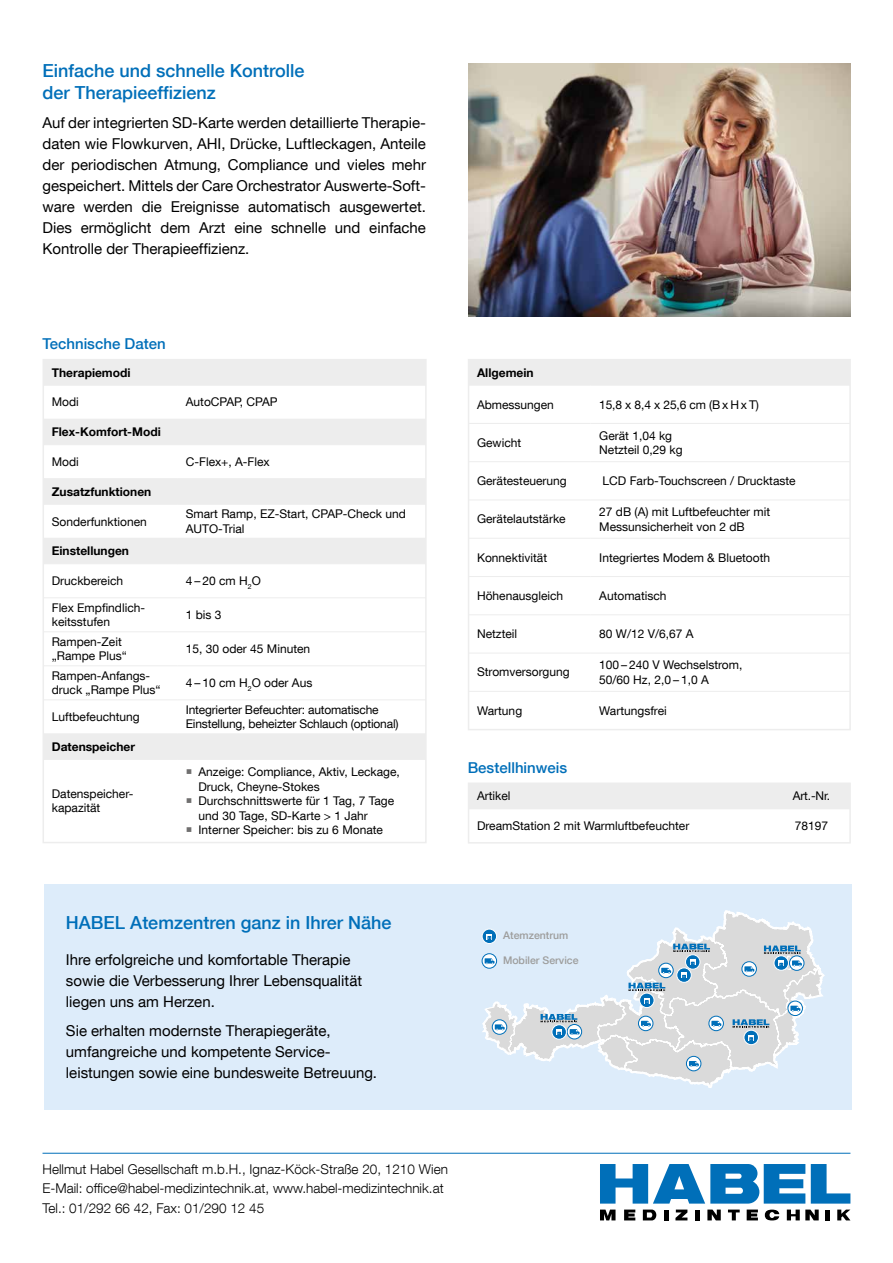
<style>
.page{position:relative;width:893px;height:1263px;background:#fff}
.page>*{position:absolute;margin:0;border:0;box-sizing:border-box;transform-origin:0 0}
.t1{font:500 18px/21.6px "Helvetica Neue LT Com";color:#006fb9}
.t2{font:15px/21px "Helvetica Neue LT Com";color:#000}
.t3{font:500 15px "Helvetica Neue LT Com";color:#006fb9}
.t4{font:300 13.5px/19.5px "Helvetica Neue LT Com";color:#000}
.t5{font:12px/14.4px "Helvetica Neue LT Com";color:#000}
.t6{font:700 12px "Helvetica Neue LT Com";color:#000}
.t7{font:500 10.5px "Helvetica Neue LT Com";color:#9d9d9c}
.s1{color:#706f6f}
</style>
<div class="page">
<hr style="left:43px;top:1153px;width:807px;height:1px;background:#006fb9">
<svg style="left:675px;top:1209px;width:12px;height:11px"></svg>
<svg style="left:747px;top:1209px;width:11px;height:11px"></svg>
<svg style="left:624px;top:1209px;width:11px;height:11px"></svg>
<hr style="left:664px;top:1209px;width:4px;height:11px;background:#000">
<hr style="left:695px;top:1209px;width:4px;height:11px;background:#000">
<div style="left:825px;top:1209px;width:5px;height:11px;background:#000"></div>
<svg style="left:837px;top:1209px;width:13px;height:11px"></svg>
<svg style="left:707px;top:1209px;width:14px;height:11px"></svg>
<svg style="left:728px;top:1209px;width:12px;height:11px"></svg>
<svg style="left:787px;top:1209px;width:32px;height:11px"></svg>
<svg style="left:765px;top:1209px;width:14px;height:11px"></svg>
<svg style="left:600px;top:1209px;width:15px;height:11px"></svg>
<svg style="left:643px;top:1209px;width:13px;height:11px"></svg>
<svg style="left:811px;top:1164px;width:39px;height:39px"></svg>
<svg style="left:600px;top:1164px;width:205px;height:39px"></svg>
<img style="left:468px;top:64px;width:382px;height:253px">
<svg style="left:46px;top:362px;width:378px;height:397px"></svg>
<hr style="left:43px;top:385px;width:134px;height:1px;background:#ededed">
<hr style="left:177px;top:385px;width:249px;height:1px;background:#ededed">
<hr style="left:43px;top:419px;width:134px;height:1px;background:#ededed">
<hr style="left:177px;top:419px;width:249px;height:1px;background:#ededed">
<hr style="left:43px;top:444px;width:134px;height:1px;background:#ededed">
<hr style="left:177px;top:444px;width:249px;height:1px;background:#ededed">
<hr style="left:43px;top:478px;width:134px;height:1px;background:#ededed">
<hr style="left:177px;top:478px;width:249px;height:1px;background:#ededed">
<hr style="left:43px;top:504px;width:134px;height:1px;background:#ededed">
<hr style="left:177px;top:504px;width:249px;height:1px;background:#ededed">
<hr style="left:43px;top:538px;width:134px;height:1px;background:#ededed">
<hr style="left:177px;top:538px;width:249px;height:1px;background:#ededed">
<hr style="left:43px;top:563px;width:134px;height:1px;background:#ededed">
<hr style="left:177px;top:563px;width:249px;height:1px;background:#ededed">
<hr style="left:43px;top:597px;width:134px;height:1px;background:#ededed">
<hr style="left:177px;top:597px;width:249px;height:1px;background:#ededed">
<hr style="left:43px;top:631px;width:134px;height:1px;background:#ededed">
<hr style="left:177px;top:631px;width:249px;height:1px;background:#ededed">
<hr style="left:43px;top:665px;width:134px;height:1px;background:#ededed">
<hr style="left:177px;top:665px;width:249px;height:1px;background:#ededed">
<hr style="left:43px;top:699px;width:134px;height:1px;background:#ededed">
<hr style="left:177px;top:699px;width:249px;height:1px;background:#ededed">
<hr style="left:43px;top:733px;width:134px;height:1px;background:#ededed">
<hr style="left:177px;top:733px;width:249px;height:1px;background:#ededed">
<hr style="left:43px;top:759px;width:134px;height:1px;background:#ededed">
<hr style="left:177px;top:759px;width:249px;height:1px;background:#ededed">
<div style="left:43px;top:359px;width:384px;height:484px;border:2px solid #ededed"></div>
<div style="left:469px;top:360px;width:381px;height:25px;background:#ededed"></div>
<hr style="left:469px;top:385px;width:122px;height:1px;background:#ededed">
<hr style="left:591px;top:385px;width:259px;height:1px;background:#ededed">
<hr style="left:469px;top:423px;width:122px;height:1px;background:#ededed">
<hr style="left:591px;top:423px;width:259px;height:1px;background:#ededed">
<hr style="left:469px;top:461px;width:122px;height:1px;background:#ededed">
<hr style="left:591px;top:461px;width:259px;height:1px;background:#ededed">
<hr style="left:469px;top:500px;width:122px;height:1px;background:#ededed">
<hr style="left:591px;top:500px;width:259px;height:1px;background:#ededed">
<hr style="left:469px;top:538px;width:122px;height:1px;background:#ededed">
<hr style="left:591px;top:538px;width:259px;height:1px;background:#ededed">
<hr style="left:469px;top:576px;width:122px;height:1px;background:#ededed">
<hr style="left:591px;top:576px;width:259px;height:1px;background:#ededed">
<hr style="left:469px;top:614px;width:122px;height:1px;background:#ededed">
<hr style="left:591px;top:614px;width:259px;height:1px;background:#ededed">
<hr style="left:469px;top:653px;width:122px;height:1px;background:#ededed">
<hr style="left:591px;top:653px;width:259px;height:1px;background:#ededed">
<hr style="left:469px;top:691px;width:122px;height:1px;background:#ededed">
<hr style="left:591px;top:691px;width:259px;height:1px;background:#ededed">
<div style="left:468px;top:359px;width:383px;height:371px;border:2px solid #ededed"></div>
<div style="left:471px;top:785px;width:377px;height:23px;background:#ededed"></div>
<hr style="left:469px;top:808px;width:304px;height:1px;background:#ededed">
<hr style="left:773px;top:808px;width:77px;height:1px;background:#ededed">
<div style="left:468px;top:782px;width:383px;height:61px;border:2px solid #ededed"></div>
<div style="left:44px;top:884px;width:808px;height:226px;background:#ddecfa"></div>
<div style="left:482px;top:954px;width:15px;height:14px;background:#197dc0;border-radius:50%"></div>
<div style="left:482px;top:953px;width:15px;height:15px;border:1px solid #006fb9;border-radius:50%"></div>
<div style="left:482px;top:929px;width:15px;height:14px;background:#ebf4fa;border-radius:50%"></div>
<div style="left:482px;top:929px;width:15px;height:15px;border:1px solid #fff;border-radius:50%"></div>
<svg style="left:483px;top:911px;width:341px;height:176px"></svg>
<h1 class="t1" style="left:43px;top:60px;width:264px">Einfache und schnelle Kontrolle der Therapieeffizienz</h1>
<p class="t2" style="left:43px;top:112px;width:385px;text-align:justify">Auf der integrierten SD-Karte werden detaillierte Therapie&shy;daten wie Flowkurven, AHI, Drücke, Luftleckagen, Anteile der periodischen Atmung, Compliance und vieles mehr gespeichert. Mittels der Care Orchestrator Auswerte-Soft&shy;ware werden die Ereignisse automatisch ausgewertet.<br>Dies ermöglicht dem Arzt eine schnelle und einfache Kontrolle der Therapieeffizienz.</p>
<p class="t3" style="left:43px;top:334px;width:125px">Technische Daten</p>
<p class="t6" style="left:52px;top:365px;width:80px">Therapiemodi</p>
<p class="t5" style="left:52px;top:395px;width:29px">Modi</p>
<p class="t5" style="left:186px;top:395px;width:93px">AutoCPAP, CPAP</p>
<p class="t6" style="left:52px;top:424px;width:111px">Flex-Komfort-Modi</p>
<p class="t5" style="left:52px;top:454px;width:29px">Modi</p>
<p class="t5" style="left:186px;top:454px;width:86px">C-Flex+, A-Flex</p>
<p class="t6" style="left:52px;top:484px;width:101px">Zusatzfunktionen</p>
<p class="t5" style="left:52px;top:514px;width:97px">Sonderfunktionen</p>
<p class="t5" style="left:186px;top:506px;width:222px">Smart Ramp, EZ-Start, CPAP-Check und<br>AUTO-Trial</p>
<p class="t6" style="left:52px;top:543px;width:79px">Einstellungen</p>
<p class="t5" style="left:52px;top:573px;width:73px">Druckbereich</p>
<p class="t5" style="left:186px;top:573px;width:77px">4 – 20 cm H<sub>2</sub>O</p>
<p class="t5" style="left:52px;top:600px;width:95px">Flex Empfindlich&shy;keitsstufen</p>
<p class="t5" style="left:186px;top:607px;width:37px">1 bis 3</p>
<p class="t5" style="left:52px;top:634px;width:77px">Rampen-Zeit „Rampe Plus“</p>
<p class="t5" style="left:186px;top:641px;width:126px">15, 30 oder 45 Minuten</p>
<p class="t5" style="left:52px;top:668px;width:110px">Rampen-Anfangs&shy;druck „Rampe Plus“</p>
<p class="t5" style="left:186px;top:675px;width:128px">4 – 10 cm H<sub>2</sub>O oder Aus</p>
<p class="t5" style="left:52px;top:709px;width:90px">Luftbefeuchtung</p>
<p class="t5" style="left:186px;top:702px;width:214px">Integrierter Befeuchter: automatische<br>Einstellung, beheizter Schlauch (optional)</p>
<p class="t6" style="left:52px;top:739px;width:85px">Datenspeicher</p>
<p class="t5" style="left:52px;top:786px;width:83px">Datenspeicher&shy;kapazität</p>
<p class="t5" style="left:199px;top:765px;width:203px;text-indent:-13px"><span class="s1">○</span> Anzeige: Compliance, Aktiv, Leckage,<br>Druck, Cheyne-Stokes</p>
<p class="t5" style="left:199px;top:793px;width:197px;text-indent:-13px"><span class="s1">○</span> Durchschnittswerte für 1 Tag, 7 Tage und 30 Tage, SD-Karte &gt; 1 Jahr</p>
<p class="t5" style="left:186px;top:822px;width:199px"><span class="s1">○</span> Interner Speicher: bis zu 6 Monate</p>
<h1 class="t1" style="left:66px;top:912px;width:327px">HABEL Atemzentren ganz in Ihrer Nähe</h1>
<p class="t6" style="left:477px;top:365px;width:58px">Allgemein</p>
<p class="t5" style="left:477px;top:397px;width:78px">Abmessungen</p>
<p class="t5" style="left:599px;top:397px;width:161px">15,8 x 8,4 x 25,6 cm (B x H x T)</p>
<p class="t5" style="left:477px;top:435px;width:46px">Gewicht</p>
<p class="t5" style="left:599px;top:428px;width:85px">Gerät 1,04 kg<br>Netzteil 0,29 kg</p>
<p class="t5" style="left:477px;top:473px;width:91px">Gerätesteuerung</p>
<p class="t5" style="left:603px;top:473px;width:195px">LCD Farb-Touchscreen / Drucktaste</p>
<p class="t5" style="left:477px;top:512px;width:90px">Gerätelautstärke</p>
<p class="t5" style="left:599px;top:504px;width:172px">27 dB (A) mit Luftbefeuchter mit<br>Messunsicherheit von 2 dB</p>
<p class="t5" style="left:477px;top:550px;width:72px">Konnektivität</p>
<p class="t5" style="left:599px;top:550px;width:172px">Integriertes Modem &amp; Bluetooth</p>
<p class="t5" style="left:477px;top:588px;width:88px">Höhenausgleich</p>
<p class="t5" style="left:599px;top:588px;width:69px">Automatisch</p>
<p class="t5" style="left:477px;top:626px;width:42px">Netzteil</p>
<p class="t5" style="left:599px;top:626px;width:96px">80 W/12 V/6,67 A</p>
<p class="t5" style="left:477px;top:665px;width:94px">Stromversorgung</p>
<p class="t5" style="left:599px;top:657px;width:145px">100 – 240 V Wechselstrom,<br>50/60 Hz, 2,0 – 1,0 A</p>
<p class="t5" style="left:477px;top:703px;width:47px">Wartung</p>
<p class="t5" style="left:599px;top:703px;width:69px">Wartungsfrei</p>
<p class="t3" style="left:468px;top:759px;width:101px">Bestellhinweis</p>
<p class="t5" style="left:477px;top:788px;width:35px">Artikel</p>
<p class="t5" style="left:793px;top:788px;width:39px">Art.-Nr.</p>
<p class="t5" style="left:477px;top:818px;width:214px">DreamStation 2 mit Warmluftbefeuchter</p>
<p class="t5" style="left:795px;top:818px;width:35px">78197</p>
<p class="t7" style="left:503px;top:929px;width:67px">Atemzentrum</p>
<p class="t2" style="left:66px;top:948px;width:286px">Ihre erfolgreiche und komfortable Therapie</p>
<p class="t7" style="left:503px;top:954px;width:77px">Mobiler Service</p>
<p class="t2" style="left:66px;top:969px;width:298px">sowie die Verbesserung Ihrer Lebensqualität liegen uns am Herzen.</p>
<p class="t2" style="left:66px;top:1020px;width:313px">Sie erhalten modernste Therapiegeräte, umfangreiche und kompetente Service&shy;leistungen sowie eine bundesweite Betreuung.</p>
<p class="t4" style="left:43px;top:1159px;width:407px">Hellmut Habel Gesellschaft m.b.H., Ignaz-Köck-Straße 20, 1210 Wien<br>E-Mail: office@habel-medizintechnik.at, www.habel-medizintechnik.at<br>Tel.: 01/292 66 42, Fax: 01/290 12 45</p>
</div>
